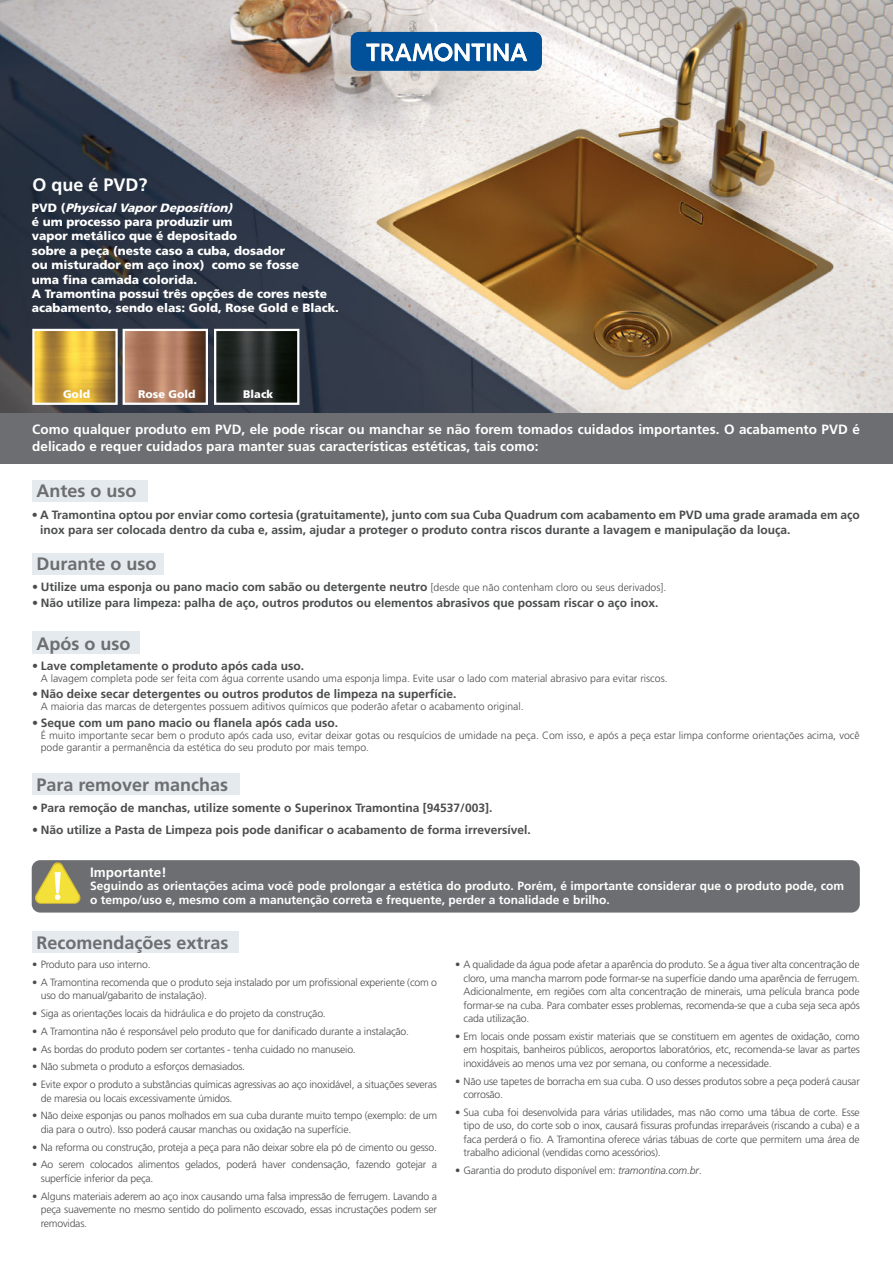
<style>
.page{position:relative;width:893px;height:1263px;background:#fff}
.page>*{position:absolute;margin:0;border:0;box-sizing:border-box;transform-origin:0 0}
.t1{font:700 18px "Frutiger LT Pro";color:#6d6e71}
.t2{font:700 18px "Frutiger LT Pro";color:#fff}
.t3{font:700 13.5px/16.5px "Frutiger";color:#fff}
.t4{font:700 12px/14.4px "Frutiger";color:#4b4c4d}
.t5{font:900 12px/14.4px "Frutiger";color:#fff}
.t6{font:700 12px/13.5px "Frutiger";color:#fff}
.t7{font:900 10.95px "Frutiger";color:#fff}
.t8{font:300 10.5px/13.5px "Frutiger";letter-spacing:-.02em;color:#4b4c4d}
.t9{font:300 10.5px/12px "Frutiger";color:#4b4c4d}
.s1{font-style:italic}
.s2{font-weight:300;font-size:10.5px}
.s3{font-family:"Frutiger LT Pro";font-style:italic}
</style>
<div class="page">
<div style="left:0;top:413px;width:893px;height:51px;background:#6d6e71"></div>
<img style="left:0;top:0;width:893px;height:412px">
<svg style="left:351px;top:32px;width:191px;height:39px;background:#3372ac"></svg>
<div style="left:32px;top:553px;width:132px;height:21px;background:#e4eaee"></div>
<div style="left:32px;top:480px;width:116px;height:21px;background:#e4eaee"></div>
<div style="left:32px;top:632px;width:107px;height:22px;background:#e4eaee"></div>
<div style="left:32px;top:773px;width:208px;height:22px;background:#e4eaee"></div>
<div style="left:32px;top:931px;width:207px;height:22px;background:#e4eaee"></div>
<img style="left:35px;top:332px;width:80px;height:70px">
<div style="left:32px;top:329px;width:86px;height:76px;border:2px solid #fff"></div>
<img style="left:126px;top:332px;width:79px;height:70px">
<div style="left:123px;top:329px;width:85px;height:76px;border:2px solid #fff"></div>
<img style="left:217px;top:332px;width:79px;height:70px">
<div style="left:214px;top:329px;width:85px;height:76px;border:2px solid #fff"></div>
<div style="left:32px;top:860px;width:828px;height:52px;background:#6d6e71;border-radius:9px"></div>
<svg style="left:33px;top:861px;width:48px;height:43px"></svg>
<h1 class="t2" style="left:32px;top:177px;width:117px">O que é PVD?</h1>
<p class="t5" style="left:32px;top:201px;width:309px">P V D ( <span class="s1">PhysicalVaporDeposition)<br></span>é um processo para produzir um<br>vapor metálico que é depositado<br>sobre a peça (neste caso a cuba, dosador<br>ou misturador em aço inox) como se fosse<br>uma fina camada colorida.<br>A Tramontina possui três opções de cores neste acabamento, sendo elas: Gold, Rose Gold e Black.</p>
<p class="t7" style="left:63px;top:390px;width:28px">Gold</p>
<p class="t7" style="left:138px;top:390px;width:59px">Rose Gold</p>
<p class="t7" style="left:243px;top:390px;width:32px">Black</p>
<p class="t3" style="left:32px;top:422px;width:829px">Como qualquer produto em PVD, ele pode riscar ou manchar se não forem tomados cuidados importantes. O acabamento PVD é delicado e requer cuidados para manter suas características estéticas, tais como:</p>
<h1 class="t1" style="left:37px;top:484px;width:101px">Antes o uso</h1>
<p class="t4" style="left:40px;top:509px;width:821px;text-indent:-9px">• A Tramontina optou por enviar como cortesia (gratuitamente), junto com sua Cuba Quadrum com acabamento em PVD uma grade aramada em aço inox para ser colocada dentro da cuba e, assim, ajudar a proteger o produto contra riscos durante a lavagem e manipulação da louça.</p>
<h1 class="t1" style="left:37px;top:557px;width:122px">Durante o uso</h1>
<p class="t4" style="left:32px;top:581px;width:635px">• Utilize uma esponja ou pano macio com sabão ou detergente neutro <span class="s2">[desde que não contenham cloro ou seus derivados].</span></p>
<p class="t4" style="left:32px;top:597px;width:628px">• Não utilize para limpeza: palha de aço, outros produtos ou elementos abrasivos que possam riscar o aço inox.</p>
<h1 class="t1" style="left:37px;top:636px;width:95px">Após o uso</h1>
<p class="t4" style="left:32px;top:660px;width:273px">• Lave completamente o produto após cada uso.</p>
<p class="t9" style="left:41px;top:673px;width:628px">A lavagem completa pode ser feita com água corrente usando uma esponja limpa. Evite usar o lado com material abrasivo para evitar riscos.</p>
<p class="t4" style="left:32px;top:688px;width:426px">• Não deixe secar detergentes ou outros produtos de limpeza na superfície.</p>
<p class="t9" style="left:41px;top:701px;width:484px">A maioria das marcas de detergentes possuem aditivos químicos que poderão afetar o acabamento original.</p>
<p class="t4" style="left:32px;top:716px;width:307px">• Seque com um pano macio ou flanela após cada uso.</p>
<p class="t9" style="left:41px;top:730px;width:820px">É muito importante secar bem o produto após cada uso, evitar deixar gotas ou resquícios de umidade na peça. Com isso, e após a peça estar limpa conforme orientações acima, você pode garantir a permanência da estética do seu produto por mais tempo.</p>
<h1 class="t1" style="left:37px;top:777px;width:193px">Para remover manchas</h1>
<p class="t4" style="left:32px;top:801px;width:461px">• Para remoção de manchas, utilize somente o Superinox Tramontina [94537/003].</p>
<p class="t4" style="left:32px;top:823px;width:500px">• Não utilize a Pasta de Limpeza pois pode danificar o acabamento de forma irreversível.</p>
<p class="t3" style="left:90px;top:865px;width:78px">Importante!</p>
<p class="t6" style="left:90px;top:880px;width:755px">Seguindo as orientações acima você pode prolongar a estética do produto. Porém, é importante considerar que o produto pode, com o tempo/uso e, mesmo com a manutenção correta e frequente, perder a tonalidade e brilho.</p>
<h1 class="t1" style="left:37px;top:935px;width:194px">Recomendações extras</h1>
<p class="t8" style="left:32px;top:958px;width:120px">• Produto para uso interno.</p>
<p class="t8" style="left:41px;top:976px;width:398px;text-indent:-9px">• A Tramontina recomenda que o produto seja instalado por um profissional experiente (com o uso do manual/gabarito de instalação).</p>
<p class="t8" style="left:32px;top:1007px;width:295px">• Siga as orientações locais da hidráulica e do projeto da construção.</p>
<p class="t8" style="left:32px;top:1025px;width:378px">• A Tramontina não é responsável pelo produto que for danificado durante a instalação.</p>
<p class="t8" style="left:32px;top:1043px;width:325px">• As bordas do produto podem ser cortantes - tenha cuidado no manuseio.</p>
<p class="t8" style="left:32px;top:1061px;width:214px">• Não submeta o produto a esforços demasiados.</p>
<p class="t8" style="left:41px;top:1078px;width:398px;text-indent:-9px">• Evite expor o produto a substâncias químicas agressivas ao aço inoxidável, a situações severas de maresia ou locais excessivamente úmidos.</p>
<p class="t8" style="left:41px;top:1110px;width:398px;text-indent:-9px">• Não deixe esponjas ou panos molhados em sua cuba durante muito tempo (exemplo: de um dia para o outro). Isso poderá causar manchas ou oxidação na superfície.</p>
<p class="t8" style="left:32px;top:1141px;width:406px">• Na reforma ou construção, proteja a peça para não deixar sobre ela pó de cimento ou gesso.</p>
<p class="t8" style="left:41px;top:1159px;width:398px;text-indent:-9px">• Ao serem colocados alimentos gelados, poderá haver condensação, fazendo gotejar a superfície inferior da peça.</p>
<p class="t8" style="left:41px;top:1190px;width:398px;text-align:justify;text-indent:-9px">• Alguns materiais aderem ao aço inox causando uma falsa impressão de ferrugem. Lavando a peça suavemente no mesmo sentido do polimento escovado, essas incrustações podem ser removidas.</p>
<p class="t8" style="left:464px;top:958px;width:398px;text-align:justify;text-indent:-9px">• A qualidade da água pode afetar a aparência do produto. Se a água tiver alta concentração de cloro, uma mancha marrom pode formar-se na superfície dando uma aparência de ferrugem.<br>Adicionalmente, em regiões com alta concentração de minerais, uma película branca pode formar-se na cuba. Para combater esses problemas, recomenda-se que a cuba seja seca após cada utilização.</p>
<p class="t8" style="left:464px;top:1030px;width:398px;text-align:justify;text-indent:-9px">• Em locais onde possam existir materiais que se constituem em agentes de oxidação, como em hospitais, banheiros públicos, aeroportos laboratórios, etc, recomenda-se lavar as partes inoxidáveis ao menos uma vez por semana, ou conforme a necessidade.</p>
<p class="t8" style="left:464px;top:1075px;width:398px;text-indent:-9px">• Não use tapetes de borracha em sua cuba. O uso desses produtos sobre a peça poderá causar corrosão.</p>
<p class="t8" style="left:464px;top:1106px;width:398px;text-align:justify;text-indent:-9px">• Sua cuba foi desenvolvida para várias utilidades, mas não como uma tábua de corte. Esse tipo de uso, do corte sob o inox, causará fissuras profundas irreparáveis (riscando a cuba) e a faca perderá o fio. A Tramontina oferece várias tábuas de corte que permitem uma área de trabalho adicional (vendidas como acessórios).</p>
<p class="t8" style="left:455px;top:1164px;width:248px">• Garantia do produto disponível em: <span class="s3">tramontina.com.br</span>.</p>
</div>
